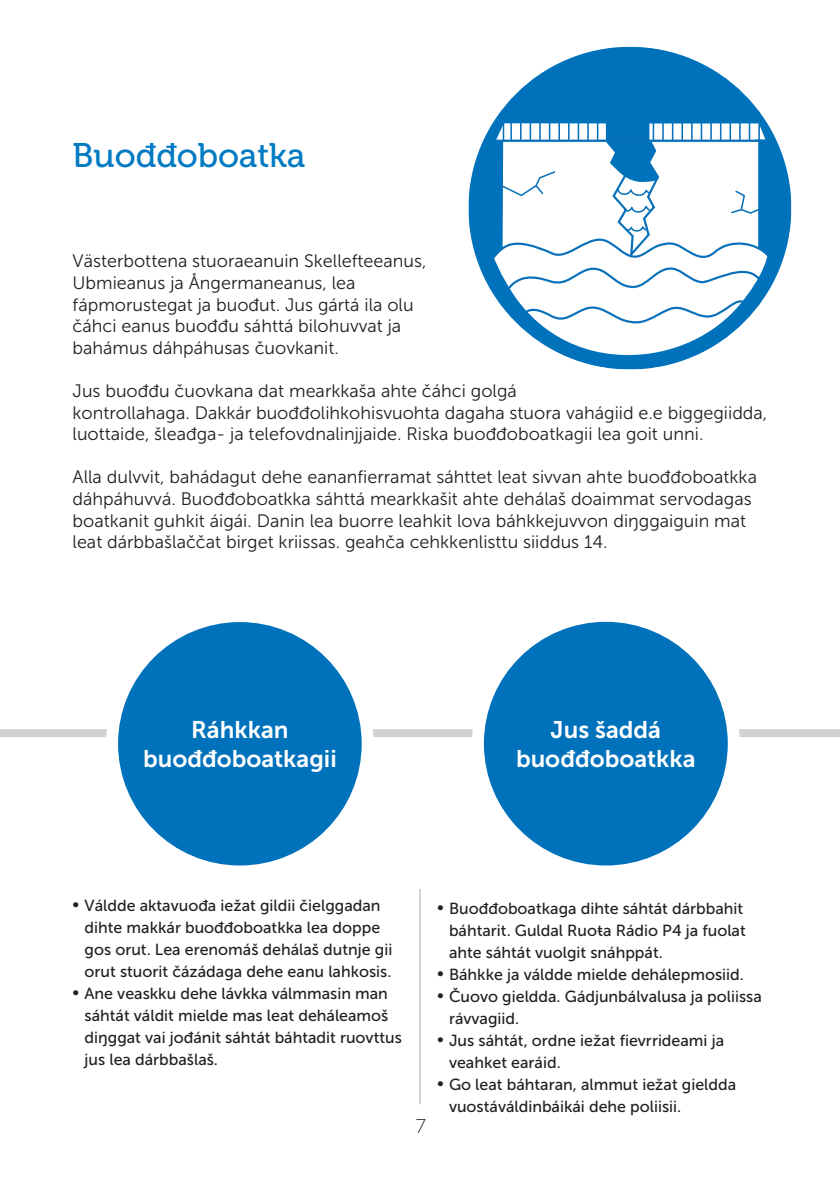
<style>
.page{position:relative;width:840px;height:1191px;background:#fff}
.page>*{position:absolute;margin:0;border:0;box-sizing:border-box;transform-origin:0 0}
.t1{font:180px "Museo Sans 700";color:#fff}
.t2{font:34px "Museo 500";color:#007ac2}
.t3{font:24px/28.8px "Museo Sans 700";color:#fff;text-align:center}
.t4{font:20px "Museo Sans 100";color:#231f20}
.t5{font:18px/21.6px "Museo Sans 300";color:#231f20}
.t6{font:16px/22px "Museo Sans 500";color:#231f20}
.s1{font-family:"Myriad Pro";font-size:24px}
</style>
<div class="page">
<div style="left:0;top:729px;width:839px;height:8px;background:#d1d2d4"></div>
<div style="left:112px;top:616px;width:255px;height:255px;background:#0072bc;border-radius:50%"></div>
<div style="left:106px;top:610px;width:267px;height:267px;border:12px solid #fff;border-radius:50%"></div>
<div style="left:477px;top:616px;width:256px;height:255px;background:#0072bc;border-radius:50%"></div>
<div style="left:471px;top:610px;width:268px;height:267px;border:12px solid #fff;border-radius:50%"></div>
<svg style="left:468px;top:47px;width:322px;height:322px;fill:#0072bc"></svg>
<svg style="left:489px;top:120px;width:283px;height:236px"></svg>
<hr style="left:419px;top:889px;width:1px;height:215px;background:#a8a9ad">
<p class="t2" style="left:73px;top:136px;width:234px">Buođđoboatka</p>
<p class="t5" style="left:73px;top:250px;width:355px">Västerbottena stuoraeanuin Skellefteeanus, Ubmieanus ja Ångermaneanus, lea fápmorustegat ja buođut. Jus gártá ila olu čáhci eanus buođđu sáhttá bilohuvvat ja bahámus dáhpáhusas čuovkanit.</p>
<p class="t5" style="left:73px;top:380px;width:695px">Jus buođđu čuovkana dat mearkkaša ahte čáhci golgá<br>kontrollahaga. Dakkár buođđolihkohisvuohta dagaha stuora vahágiid e.e biggegiidda, luottaide, šleađga- ja telefovdnalinjjaide. Riska buođđoboatkagii lea goit unni.</p>
<p class="t5" style="left:73px;top:466px;width:685px">Alla dulvvit, bahádagut dehe eananfierramat sáhttet leat sivvan ahte buođđoboatkka dáhpáhuvvá. Buođđoboatkka sáhttá mearkkašit ahte dehálaš doaimmat servodagas boatkanit guhkit áigái. Danin lea buorre leahkit lova báhkkejuvvon diŋggaiguin mat leat dárbbašlaččat birget kriissas. geahča cehkkenlisttu siiddus 14.</p>
<p class="t3" style="left:143px;top:715px;width:195px">Ráhkkan buođđoboatkagii</p>
<p class="t1" style="left:555px;top:635px;width:113px">4</p>
<p class="t3" style="left:515px;top:715px;width:181px">Jus šaddá buođđoboatkka</p>
<p class="t6" style="left:85px;top:894px;width:309px;text-indent:-12px"><span class="s1">•</span> Váldde aktavuođa iežat gildii čielggadan dihte makkár buođđoboatkka lea doppe gos orut. Lea erenomáš dehálaš dutnje gii orut stuorit čázádaga dehe eanu lahkosis.</p>
<p class="t6" style="left:85px;top:982px;width:318px;text-indent:-12px"><span class="s1">•</span> Ane veaskku dehe lávkka válmmasin man sáhtát váldit mielde mas leat deháleamoš diŋggat vai jođánit sáhtát báhtadit ruovttus jus lea dárbbašlaš.</p>
<p class="t4" style="left:415px;top:1115px;width:12px">7</p>
<p class="t6" style="left:449px;top:897px;width:298px;text-indent:-12px"><span class="s1">•</span> Buođđoboatkaga dihte sáhtát dárbbahit báhtarit. Guldal Ruoŧa Rádio P4 ja fuolat ahte sáhtát vuolgit snáhppát.</p>
<p class="t6" style="left:437px;top:963px;width:308px"><span class="s1">•</span> Báhkke ja váldde mielde dehálepmosiid.</p>
<p class="t6" style="left:449px;top:985px;width:314px;text-indent:-12px"><span class="s1">•</span> Čuovo gieldda. Gádjunbálvalusa ja poliissa rávvagiid.</p>
<p class="t6" style="left:449px;top:1029px;width:276px;text-indent:-12px"><span class="s1">•</span> Jus sáhtát, ordne iežat fievrrideami ja veahket earáid.</p>
<p class="t6" style="left:449px;top:1073px;width:288px;text-indent:-12px"><span class="s1">•</span> Go leat báhtaran, almmut iežat gieldda vuostáváldinbáikái dehe poliisii.</p>
</div>
